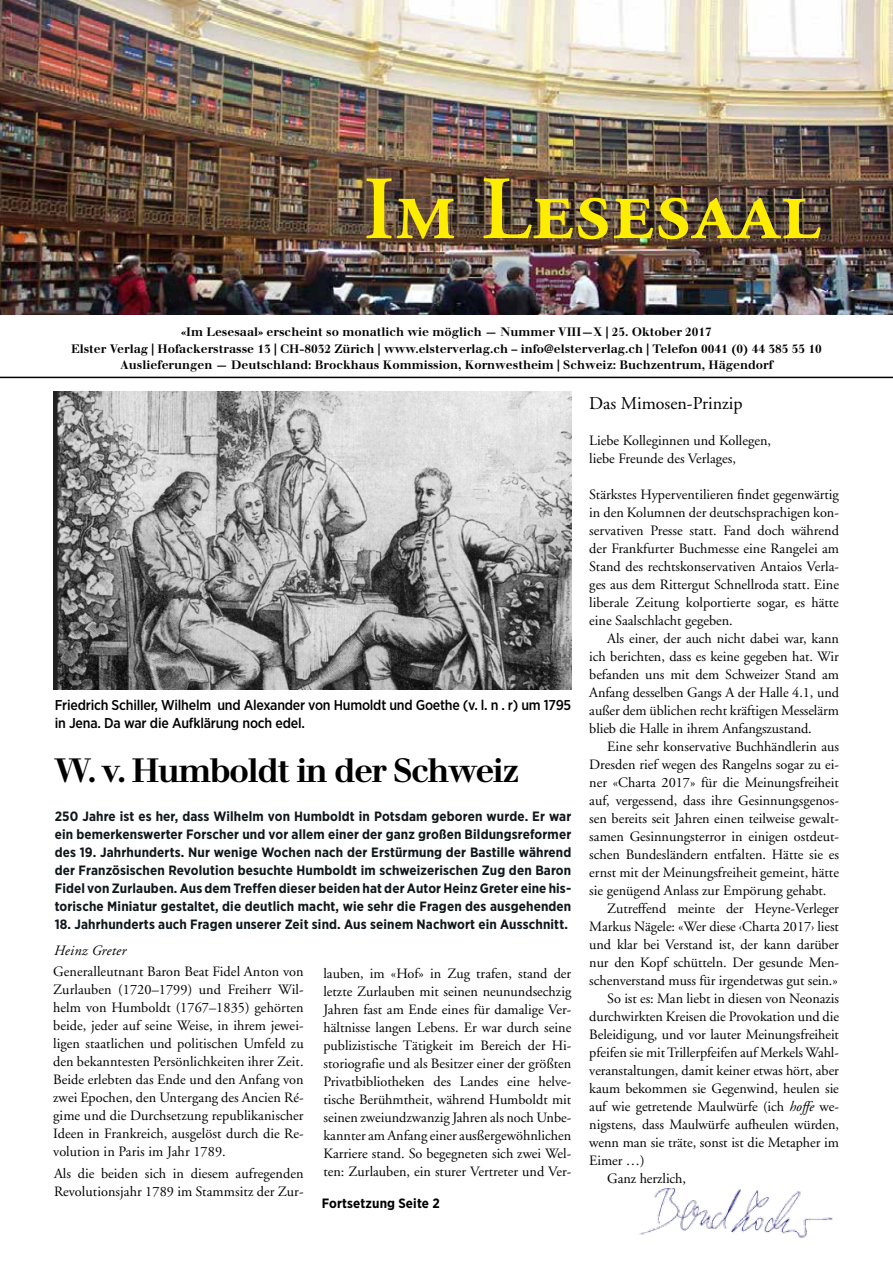
<style>
.page{position:relative;width:893px;height:1263px;background:#fff}
.page>*{position:absolute;margin:0;border:0;box-sizing:border-box;transform-origin:0 0}
.t1{font:90px "Adobe Garamond Semibold SC";color:#ffed00}
.t2{font:33px "Walbaum Bold Os F";letter-spacing:-.045em;color:#000}
.t3{font:18px "Adobe Garamond";color:#000}
.t4{font:14.25px/18px "Adobe Garamond";letter-spacing:-.005em;color:#000;text-align:justify}
.t5{font:500 14.25px/18px "Gotham Narrow";letter-spacing:-.015em;color:#000}
.t6{font:italic 14.25px "Adobe Garamond";letter-spacing:.02em;color:#000}
.t7{font:700 13.5px/18px "Gotham Narrow";letter-spacing:.01em;color:#0f171a;text-align:justify}
.t8{font:700 13.5px "Gotham Narrow";letter-spacing:.01em;color:#000}
.t9{font:700 12px/16.5px "Walbaum";color:#000;text-align:center}
.s1{font-style:italic}
</style>
<div class="page">
<img style="left:0;top:0;width:893px;height:315px">
<hr style="left:0;top:377px;width:893px;height:1px;background:#000">
<img style="left:639px;top:1188px;width:194px;height:50px">
<img style="left:53px;top:391px;width:518px;height:299px">
<h1 class="t1" style="left:363px;top:160px;width:459px">Im Lesesaal</h1>
<p class="t9" style="left:71px;top:324px;width:752px">«Im Lesesaal» erscheint so monatlich wie möglich — Nummer VIII—X | 25. Oktober 2017<br>Elster Verlag | Hofackerstrasse 13 | CH-8032 Zürich | www.elsterverlag.ch – info@elsterverlag.ch | Telefon 0041 (0) 44 385 55 10<br>Auslieferungen — Deutschland: Brockhaus Kommission, Kornwestheim | Schweiz: Buchzentrum, Hägendorf</p>
<p class="t5" style="left:55px;top:695px;width:518px">Friedrich Schiller, Wilhelm und Alexander von Humoldt und Goethe (v. l. n . r) um 1795 in Jena. Da war die Aufklärung noch edel.</p>
<h2 class="t2" style="left:54px;top:750px;width:466px">W. v. Humboldt in der Schweiz</h2>
<p class="t7" style="left:55px;top:807px;width:518px">250 Jahre ist es her, dass Wilhelm von Humboldt in Potsdam geboren wurde. Er war ein bemerkenswerter Forscher und vor allem einer der ganz großen Bildungsreformer des 19. Jahrhunderts. Nur wenige Wochen nach der Erstürmung der Bastille während der Französischen Revolution besuchte Humboldt im schweizerischen Zug den Baron Fidel von Zurlauben. Aus dem Treffen dieser beiden hat der Autor Heinz Greter eine his&shy;torische Miniatur gestaltet, die deutlich macht, wie sehr die Fragen des ausgehenden</p>
<p class="t7" style="left:55px;top:915px;width:515px">18. Jahrhunderts auch Fragen unserer Zeit sind. Aus seinem Nachwort ein Ausschnitt.</p>
<p class="t6" style="left:54px;top:943px;width:74px">Heinz Greter</p>
<p class="t4" style="left:53px;top:962px;width:252px">Generalleutnant Baron Beat Fidel Anton von Zurlauben (1720–1799) und Freiherr Wil&shy;helm von Humboldt (1767–1835) gehörten beide, jeder auf seine Weise, in ihrem jewei&shy;ligen staatlichen und politischen Umfeld zu den bekanntesten Persönlichkeiten ihrer Zeit.<br>Beide erlebten das Ende und den Anfang von zwei Epochen, den Untergang des Ancien Ré&shy;gime und die Durchsetzung republikanischer Ideen in Frankreich, ausgelöst durch die Re&shy;volution in Paris im Jahr 1789.</p>
<p class="t4" style="left:323px;top:965px;width:249px">lauben, im «Hof» in Zug trafen, stand der letzte Zurlauben mit seinen neunundsechzig Jahren fast am Ende eines für damalige Ver&shy;hältnisse langen Lebens. Er war durch seine publizistische Tätigkeit im Bereich der Hi&shy;storiografie und als Besitzer einer der größten Privatbibliotheken des Landes eine helve&shy;tische Berühmtheit, während Humboldt mit seinen zweiundzwanzig Jahren als noch Unbe&shy;kannter am Anfang einer ausßergewöhnlichen Karriere stand. So begegneten sich zwei Wel&shy;ten: Zurlauben, ein sturer Vertreter und Ver-</p>
<p class="t8" style="left:322px;top:1194px;width:120px">Fortsetzung Seite 2</p>
<p class="t4" style="left:54px;top:1165px;width:251px">Als die beiden sich in diesem aufregenden<br>Revolutionsjahr 1789 im Stammsitz der Zur-</p>
<p class="t3" style="left:589px;top:394px;width:155px">Das Mimosen-Prinzip</p>
<p class="t4" style="left:589px;top:432px;width:183px">Liebe Kolleginnen und Kollegen, liebe Freunde des Verlages,</p>
<p class="t4" style="left:589px;top:486px;width:251px">Stärkstes Hyperventilieren findet gegenwärtig in den Kolumnen der deutschsprachigen kon&shy;servativen Presse statt. Fand doch während der Frankfurter Buchmesse eine Rangelei am Stand des rechtskonservativen Antaios Verla&shy;ges aus dem Rittergut Schnellroda statt. Eine liberale Zeitung kolportierte sogar, es hätte eine Saalschlacht gegeben.</p>
<p class="t4" style="left:589px;top:630px;width:251px;text-indent:18px">Als einer, der auch nicht dabei war, kann ich berichten, dass es keine gegeben hat. Wir befanden uns mit dem Schweizer Stand am Anfang desselben Gangs A der Halle 4.1, und außer dem üblichen recht kräftigen Messelärm blieb die Halle in ihrem Anfangszustand.</p>
<p class="t4" style="left:607px;top:738px;width:233px">Eine sehr konservative Buchhändlerin aus</p>
<p class="t4" style="left:589px;top:756px;width:251px">Dresden rief wegen des Rangelns sogar zu ei-</p>
<p class="t4" style="left:589px;top:774px;width:251px">ner «Charta 2017» für die Meinungsfreiheit</p>
<p class="t4" style="left:589px;top:792px;width:251px">auf, vergessend, dass ihre Gesinnungsgenos-</p>
<p class="t4" style="left:589px;top:810px;width:251px">sen bereits seit Jahren einen teilweise gewalt-</p>
<p class="t4" style="left:589px;top:828px;width:251px">samen Gesinnungsterror in einigen ostdeut-</p>
<p class="t4" style="left:589px;top:846px;width:251px">schen Bundesländern entfalten. Hätte sie es</p>
<p class="t4" style="left:589px;top:864px;width:251px">ernst mit der Meinungsfreiheit gemeint, hätte</p>
<p class="t4" style="left:589px;top:882px;width:239px">sie genügend Anlass zur Empörung gehabt.</p>
<p class="t4" style="left:607px;top:900px;width:233px">Zutreffend meinte der Heyne-Verleger</p>
<p class="t4" style="left:589px;top:918px;width:251px">Markus Nägele: «Wer diese ‹Charta 2017› liest</p>
<p class="t4" style="left:589px;top:936px;width:251px">und klar bei Verstand ist, der kann darüber</p>
<p class="t4" style="left:589px;top:954px;width:251px">nur den Kopf schütteln. Der gesunde Men-</p>
<p class="t4" style="left:589px;top:972px;width:250px">schenverstand muss für irgendetwas gut sein.»</p>
<p class="t4" style="left:607px;top:990px;width:233px">So ist es: Man liebt in diesen von Neonazis</p>
<p class="t4" style="left:589px;top:1008px;width:251px">durchwirkten Kreisen die Provokation und die</p>
<p class="t4" style="left:589px;top:1026px;width:251px">Beleidigung, und vor lauter Meinungsfreiheit</p>
<p class="t4" style="left:589px;top:1044px;width:251px">pfeifen sie mit Trillerpfeifen auf Merkels Wahl-</p>
<p class="t4" style="left:589px;top:1062px;width:251px">veranstaltungen, damit keiner etwas hört, aber</p>
<p class="t4" style="left:589px;top:1080px;width:251px">kaum bekommen sie Gegenwind, heulen sie</p>
<p class="t4" style="left:589px;top:1098px;width:251px">auf wie getretende Maulwürfe (ich <span class="s1">hoffe</span> we-</p>
<p class="t4" style="left:589px;top:1116px;width:251px">nigstens, dass Maulwürfe aufheulen würden,</p>
<p class="t4" style="left:589px;top:1134px;width:251px">wenn man sie träte, sonst ist die Metapher im</p>
<p class="t4" style="left:589px;top:1152px;width:57px">Eimer …)</p>
<p class="t4" style="left:607px;top:1170px;width:80px">Ganz herzlich,</p>
</div>
